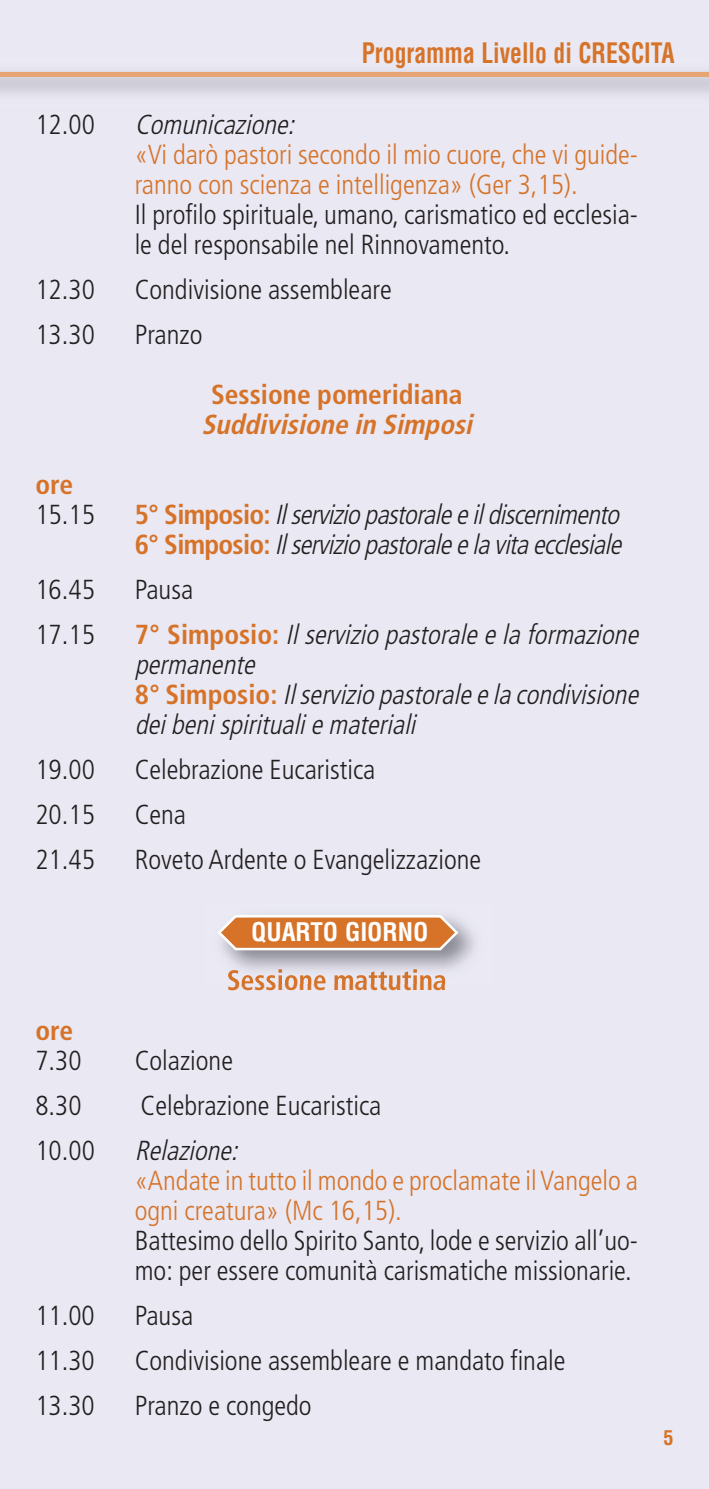
<style>
.page{position:relative;width:709px;height:1489px;background:#fff}
.page>*{position:absolute;margin:0;border:0;box-sizing:border-box;transform-origin:0 0}
.t1{font:300 condensed 27.5px/30px "Frutiger";color:#231f20}
.t2{font:italic 300 condensed 27.5px/30px "Frutiger";color:#231f20}
.t3{font:300 condensed 27.5px/30px "Frutiger";color:#d67329}
.t4{font:700 condensed 27.5px "Frutiger";color:#d67329}
.t5{font:700 condensed 27.5px "Helvetica";color:#d67329;scale:.86 1}
.t6{font:italic 700 condensed 27.5px "Frutiger";color:#d67329}
.t7{font:700 condensed 25px "Helvetica";color:#fff}
.t8{font:700 condensed 20px "Helvetica";color:#d67329}
.s1{font-weight:700;font-style:normal;color:#d67329}
</style>
<div class="page">
<div style="left:0;top:0;width:709px;height:1488px;background:#e9e8f3"></div>
<div style="left:0;top:72px;width:709px;height:5px;background:#e5a471"></div>
<img style="left:224px;top:921px;width:250px;height:62px">
<img style="left:228px;top:969px;width:172px;height:14px">
<svg style="left:218px;top:915px;width:240px;height:35px;background:#da8d54"></svg>
<p class="t5" style="left:362px;top:38px;width:365px">Programma Livello di CRESCITA</p>
<p class="t1" style="left:35px;top:112px;width:61px">12.00</p>
<p class="t2" style="left:135px;top:112px;width:167px">Comunicazione:</p>
<p class="t3" style="left:135px;top:142px;width:505px">«Vi darò pastori secondo il mio cuore, che vi guide&shy;ranno con scienza e intelligenza» (Ger 3,15).</p>
<p class="t1" style="left:135px;top:202px;width:505px">Il profilo spirituale, umano, carismatico ed ecclesia&shy;le del responsabile nel Rinnovamento.</p>
<p class="t1" style="left:35px;top:277px;width:61px">12.30</p>
<p class="t1" style="left:135px;top:277px;width:259px">Condivisione assembleare</p>
<p class="t1" style="left:35px;top:322px;width:61px">13.30</p>
<p class="t1" style="left:135px;top:322px;width:69px">Pranzo</p>
<p class="t4" style="left:211px;top:383px;width:253px">Sessione pomeridiana</p>
<p class="t6" style="left:201px;top:413px;width:278px">Suddivisione in Simposi</p>
<p class="t4" style="left:35px;top:473px;width:39px">ore</p>
<p class="t1" style="left:35px;top:502px;width:61px">15.15</p>
<p class="t2" style="left:135px;top:502px;width:493px"><span class="s1">5 ° S i m p o s i o :</span> Il servizio pastorale e il discernimento<br><span class="s1">6 ° S i m p o s i o :</span> Il servizio pastorale e la vita ecclesiale</p>
<p class="t1" style="left:35px;top:577px;width:61px">16.45</p>
<p class="t1" style="left:135px;top:577px;width:60px">Pausa</p>
<p class="t1" style="left:35px;top:622px;width:61px">17.15</p>
<p class="t2" style="left:135px;top:622px;width:510px"><span class="s1">7 ° S i m p o s i o :</span> Il servizio pastorale e la formazione permanente<br><span class="s1">8 ° S i m p o s i o :</span> Il servizio pastorale e la condivisione dei beni spirituali e materiali</p>
<p class="t1" style="left:35px;top:757px;width:61px">19.00</p>
<p class="t1" style="left:135px;top:757px;width:242px">Celebrazione Eucaristica</p>
<p class="t1" style="left:35px;top:802px;width:61px">20.15</p>
<p class="t1" style="left:135px;top:802px;width:53px">Cena</p>
<p class="t1" style="left:35px;top:847px;width:61px">21.45</p>
<p class="t1" style="left:135px;top:847px;width:348px">Roveto Ardente o Evangelizzazione</p>
<p class="t7" style="left:251px;top:917px;width:179px">QUARTO GIORNO</p>
<p class="t4" style="left:227px;top:968px;width:221px">Sessione mattutina</p>
<p class="t4" style="left:35px;top:1018px;width:39px">ore</p>
<p class="t1" style="left:35px;top:1047px;width:48px">7.30</p>
<p class="t1" style="left:135px;top:1047px;width:100px">Colazione</p>
<p class="t1" style="left:35px;top:1092px;width:48px">8.30</p>
<p class="t1" style="left:141px;top:1092px;width:242px">Celebrazione Eucaristica</p>
<p class="t1" style="left:35px;top:1137px;width:61px">10.00</p>
<p class="t2" style="left:135px;top:1137px;width:110px">Relazione:</p>
<p class="t3" style="left:135px;top:1167px;width:505px">«Andate in tutto il mondo e proclamate ilVangelo a ogni creatura» (Mc 16,15).</p>
<p class="t1" style="left:135px;top:1227px;width:505px">Battesimo dello Spirito Santo, lode e servizio all’uo&shy;mo: per essere comunità carismatiche missionarie.</p>
<p class="t1" style="left:35px;top:1302px;width:61px">11.00</p>
<p class="t1" style="left:135px;top:1302px;width:60px">Pausa</p>
<p class="t1" style="left:35px;top:1347px;width:61px">11.30</p>
<p class="t1" style="left:135px;top:1347px;width:432px">Condivisione assembleare e mandato finale</p>
<p class="t1" style="left:35px;top:1392px;width:61px">13.30</p>
<p class="t1" style="left:135px;top:1392px;width:178px">Pranzo e congedo</p>
<p class="t8" style="left:663px;top:1426px;width:11px">5</p>
</div>
